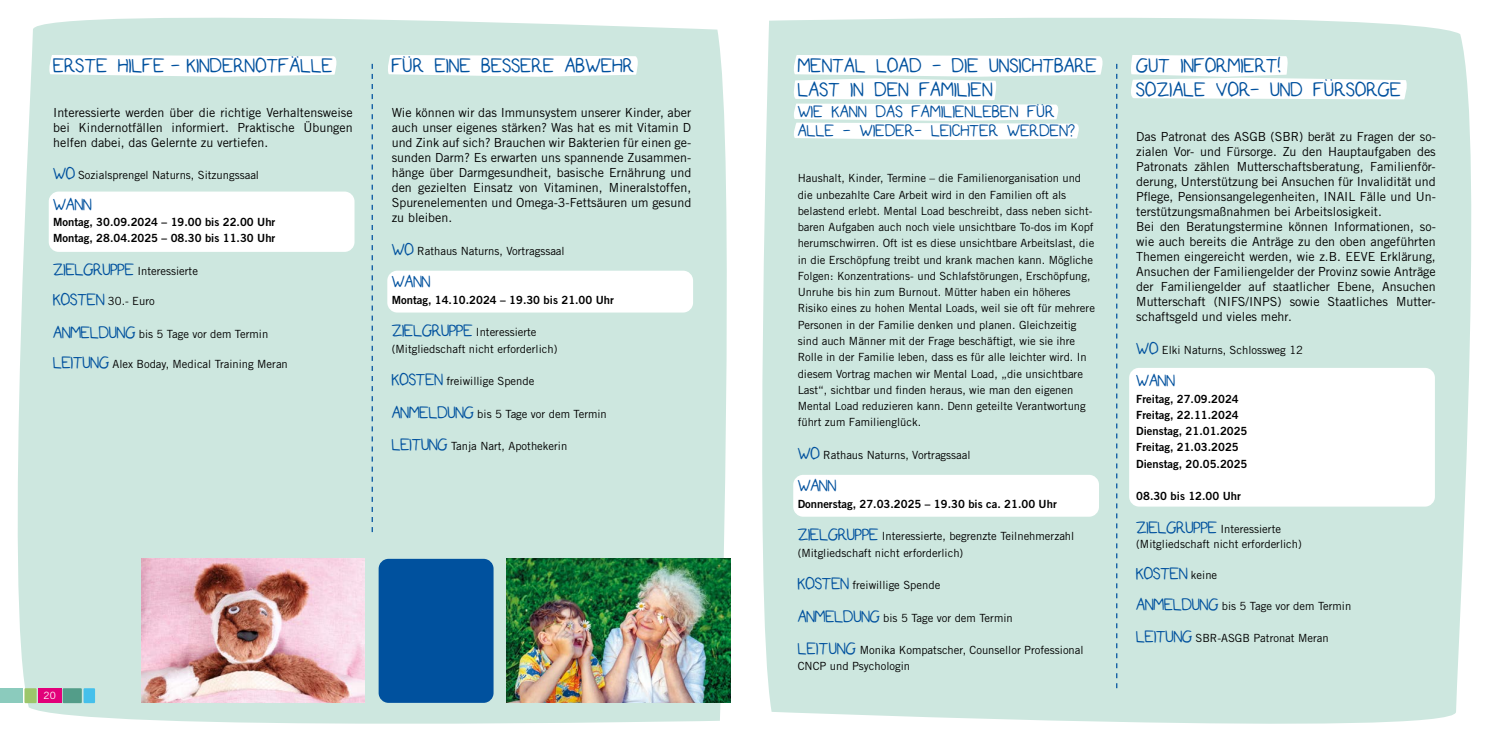
<style>
.page{position:relative;width:1489px;height:745px;background:#fff}
.page>*{position:absolute;margin:0;border:0;box-sizing:border-box;transform-origin:0 0}
.t1{font:23.75px/23.8px "Kid Sans";letter-spacing:.02em;color:#00519e}
.t2{font:20px/18.8px "Kid Sans";letter-spacing:.02em;color:#00519e}
.t3{font:12.5px/15px "Trade Gothic";color:#000;text-align:justify}
.t4{font:11.25px/16.2px "Trade Gothic";color:#000}
.t5{font:11.25px/16.2px "Trade Gothic Bold Two";color:#000}
.t6{font:10px "Trade Gothic";color:#fff}
.s1{font-family:"Kid Sans";font-size:20px;color:#00519e}
.s2{font-family:"Trade Gothic";font-size:11.25px;color:#000}
</style>
<div class="page">
<div style="left:762px;top:17px;width:710px;height:707px;background:#cde7df"></div>
<div style="left:2px;top:17px;width:729px;height:707px;background:#cde7df"></div>
<div style="left:24px;top:687px;width:13px;height:15px;background:#9cc66b"></div>
<div style="left:84px;top:687px;width:11px;height:15px;background:#45c0eb"></div>
<div style="left:63px;top:687px;width:19px;height:15px;background:#539d89"></div>
<div style="left:0;top:687px;width:23px;height:15px;background:#8bcbbd"></div>
<div style="left:38px;top:687px;width:23px;height:15px;background:#e2007a"></div>
<div style="left:378px;top:558px;width:115px;height:144px;background:#00519e;border-radius:10px"></div>
<svg style="left:371px;top:64px;width:2px;height:467px"></svg>
<svg style="left:1116px;top:64px;width:1px;height:623px"></svg>
<div style="left:49px;top:191px;width:305px;height:61px;background:#fff;border-radius:10px"></div>
<div style="left:793px;top:474px;width:305px;height:42px;background:#fff;border-radius:10px"></div>
<div style="left:387px;top:270px;width:306px;height:42px;background:#fff;border-radius:10px"></div>
<svg style="left:47px;top:55px;width:292px;height:22px"></svg>
<svg style="left:791px;top:55px;width:314px;height:85px"></svg>
<svg style="left:386px;top:55px;width:254px;height:22px"></svg>
<img style="left:141px;top:558px;width:223px;height:144px">
<svg style="left:1127px;top:55px;width:281px;height:44px"></svg>
<div style="left:1129px;top:367px;width:305px;height:139px;background:#fff;border-radius:10px"></div>
<img style="left:507px;top:558px;width:223px;height:144px">
<h1 class="t1" style="left:307px;top:56px;width:3px;rotate:90deg">:</h1>
<h1 class="t1" style="left:53px;top:54px;width:281px">ERSTE HILFE - KINDERNOTFALLE</h1>
<p class="t3" style="left:53px;top:105px;width:301px">Interessierte werden über die richtige Verhaltensweise bei Kindernotfällen informiert. Praktische Übungen helfen dabei, das Gelernte zu vertiefen.</p>
<p class="t4" style="left:53px;top:166px;width:207px"><span class="s1">WO</span> Sozialsprengel Naturns, Sitzungssaal</p>
<h2 class="t2" style="left:53px;top:195px;width:40px">WANN</h2>
<p class="t5" style="left:53px;top:214px;width:224px">Montag, 30.09.2024 – 19.00 bis 22.00 Uhr<br>Montag, 28.04.2025 – 08.30 bis 11.30 Uhr</p>
<p class="t4" style="left:53px;top:262px;width:146px"><span class="s1">ZIELGRUPPE</span> Interessierte</p>
<p class="t4" style="left:53px;top:292px;width:103px"><span class="s1">KOSTEN</span> 30.- Euro</p>
<p class="t4" style="left:53px;top:325px;width:216px"><span class="s1">ANMELDUNG</span> bis 5 Tage vor dem Termin</p>
<p class="t4" style="left:53px;top:355px;width:236px"><span class="s1">LEITUNG</span> Alex Boday, Medical Training Meran</p>
<p class="t6" style="left:44px;top:689px;width:14px">20</p>
<h1 class="t1" style="left:419px;top:56px;width:3px;rotate:90deg">:</h1>
<h1 class="t1" style="left:1136px;top:54px;width:266px">GUT INFORMIERT!<br>SOZIALE VOR- UND FUÜRSORGE</h1>
<p class="t3" style="left:1136px;top:129px;width:301px;text-align:left">Das Patronat des ASGB (SBR) berät zu Fragen der so&shy;zialen Vor- und Fürsorge. Zu den Hauptaufgaben des Patronats zählen Mutterschaftsberatung, Familienför&shy;derung, Unterstützung bei Ansuchen für Invalidität und Pflege, Pensionsangelegenheiten, INAIL Fälle und Un&shy;terstützungsmaßnahmen bei Arbeitslosigkeit.<br>Bei den Beratungstermine können Informationen, so&shy;wie auch bereits die Anträge zu den oben angeführten Themen eingereicht werden, wie z.B. EEVE Erklärung, Ansuchen der Familiengelder der Provinz sowie Anträge der Familiengelder auf staatlicher Ebene, Ansuchen Mutterschaft (NIFS/INPS) sowie Staatliches Mutter&shy;schaftsgeld und vieles mehr.</p>
<p class="t4" style="left:1136px;top:341px;width:168px"><span class="s1">WO</span> Elki Naturns, Schlossweg 12</p>
<h2 class="t2" style="left:1136px;top:372px;width:40px">WANN</h2>
<p class="t5" style="left:1136px;top:390px;width:113px">Freitag, 27.09.2024<br>Freitag, 22.11.2024<br>Dienstag, 21.01.2025<br>Freitag, 21.03.2025<br>Dienstag, 20.05.2025</p>
<p class="t5" style="left:1136px;top:487px;width:106px">08.30 bis 12.00 Uhr</p>
<p class="t4" style="left:1136px;top:521px;width:167px;line-height:15px"><span class="s1">ZIELGRUPPE</span> Interessierte (Mitgliedschaft nicht erforderlich)</p>
<h2 class="t2" style="left:1136px;top:564px;width:82px">KOSTEN <span class="s2">keine</span></h2>
<p class="t4" style="left:1136px;top:597px;width:216px"><span class="s1">ANMELDUNG</span> bis 5 Tage vor dem Termin</p>
<p class="t4" style="left:1136px;top:629px;width:194px"><span class="s1">LEITUNG</span> SBR-ASGB Patronat Meran</p>
<h1 class="t1" style="left:392px;top:54px;width:243px">FUÜR EINE BESSERE ABWEHR</h1>
<p class="t3" style="left:392px;top:105px;width:301px">Wie können wir das Immunsystem unserer Kinder, aber auch unser eigenes stärken? Was hat es mit Vitamin D und Zink auf sich? Brauchen wir Bakterien für einen ge&shy;sunden Darm? Es erwarten uns spannende Zusammen&shy;hänge über Darmgesundheit, basische Ernährung und den gezielten Einsatz von Vitaminen, Mineralstoffen, Spurenelementen und Omega-3-Fettsäuren um gesund zu bleiben.</p>
<p class="t4" style="left:392px;top:242px;width:174px"><span class="s1">WO</span> Rathaus Naturns, Vortragssaal</p>
<h2 class="t2" style="left:392px;top:273px;width:40px">WANN</h2>
<p class="t5" style="left:392px;top:291px;width:224px">Montag, 14.10.2024 – 19.30 bis 21.00 Uhr</p>
<p class="t4" style="left:392px;top:324px;width:167px"><span class="s1">ZIELGRUPPE</span> Interessierte (Mitgliedschaft nicht erforderlich)</p>
<p class="t4" style="left:392px;top:372px;width:144px"><span class="s1">KOSTEN</span> freiwillige Spende</p>
<p class="t4" style="left:392px;top:405px;width:216px"><span class="s1">ANMELDUNG</span> bis 5 Tage vor dem Termin</p>
<p class="t4" style="left:392px;top:437px;width:177px"><span class="s1">LEITUNG</span> Tanja Nart, Apothekerin</p>
<h1 class="t1" style="left:797px;top:54px;width:300px">MENTAL LOAD - DIE UNSICHTBARE<br>LAST IN DEN FAMILIEN</h1>
<h2 class="t2" style="left:797px;top:103px;width:279px">WIE KANN DAS FAMILIENLEBEN FUÜR<br>ALLE - WIEDER- LEICHTER WERDEN?</h2>
<p class="t4" style="left:797px;top:170px;width:299px">Haushalt, Kinder, Termine – die Familienorganisation und die unbezahlte Care Arbeit wird in den Familien oft als belastend erlebt. Mental Load beschreibt, dass neben sicht&shy;baren Aufgaben auch noch viele unsichtbare To-dos im Kopf herumschwirren. Oft ist es diese unsichtbare Arbeitslast, die in die Erschöpfung treibt und krank machen kann. Mögliche Folgen: Konzentrations- und Schlafstörungen, Erschöpfung, Unruhe bis hin zum Burnout. Mütter haben ein höheres Risiko eines zu hohen Mental Loads, weil sie oft für mehrere Personen in der Familie denken und planen. Gleichzeitig sind auch Männer mit der Frage beschäftigt, wie sie ihre Rolle in der Familie leben, dass es für alle leichter wird. In diesem Vortrag machen wir Mental Load, „die unsichtbare Last“, sichtbar und finden heraus, wie man den eigenen Mental Load reduzieren kann. Denn geteilte Verantwortung führt zum Familienglück.</p>
<p class="t4" style="left:797px;top:446px;width:174px"><span class="s1">WO</span> Rathaus Naturns, Vortragssaal</p>
<h2 class="t2" style="left:797px;top:477px;width:40px">WANN</h2>
<p class="t5" style="left:797px;top:495px;width:260px">Donnerstag, 27.03.2025 – 19.30 bis ca. 21.00 Uhr</p>
<p class="t4" style="left:797px;top:527px;width:278px"><span class="s1">ZIELGRUPPE</span> Interessierte, begrenzte Teilnehmerzahl (Mitgliedschaft nicht erforderlich)</p>
<p class="t4" style="left:797px;top:576px;width:144px"><span class="s1">KOSTEN</span> freiwillige Spende</p>
<p class="t4" style="left:797px;top:609px;width:216px"><span class="s1">ANMELDUNG</span> bis 5 Tage vor dem Termin</p>
<p class="t4" style="left:797px;top:641px;width:287px"><span class="s1">LEITUNG</span> Monika Kompatscher, Counsellor Professional<br>CNCP und Psychologin</p>
<h1 class="t1" style="left:1340px;top:79px;width:3px;rotate:90deg">:</h1>
<h2 class="t2" style="left:1049px;top:103px;width:3px;rotate:90deg">:</h2>
</div>
